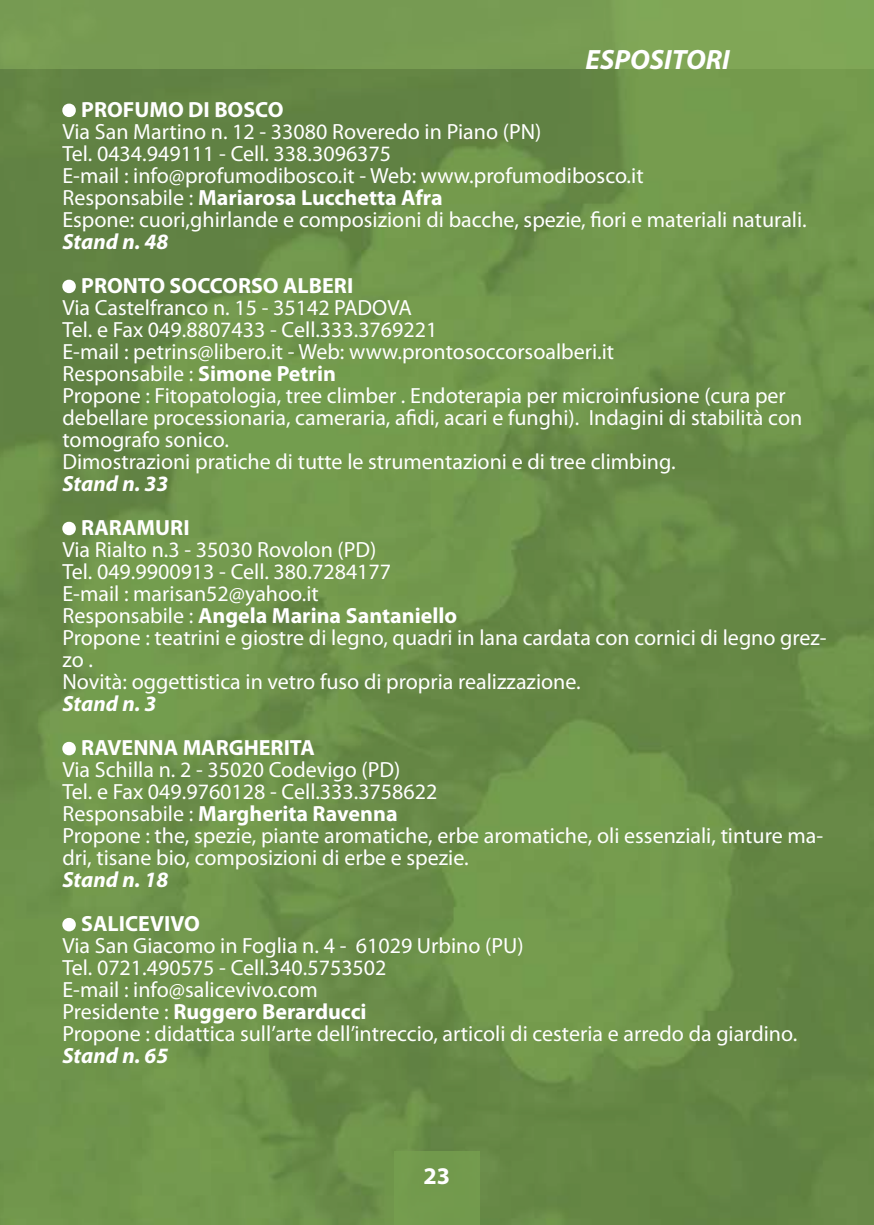
<style>
.page{position:relative;width:874px;height:1225px;background:#fff}
.page>*{position:absolute;margin:0;border:0;box-sizing:border-box;transform-origin:0 0}
.t1{font:italic 700 28px "Myriad";color:#fff}
.t2{font:700 24px "Myriad Pro";color:#fff}
.t3{font:22px/22px "Myriad Pro";color:#fff}
.t4{font:italic 700 22px "Myriad Pro";color:#fff}
.s1{font-family:"Times New Roman";font-weight:700;font-style:italic}
.s2{font-weight:700}
</style>
<div class="page">
<img style="left:0;top:69px;width:873px;height:1156px">
<div style="left:0;top:0;width:873px;height:69px;background:#779b52"></div>
<div style="left:394px;top:1151px;width:85px;height:74px;background:#769f4f"></div>
<svg style="left:59px;top:100px;width:20px;height:20px"></svg>
<svg style="left:59px;top:276px;width:20px;height:20px"></svg>
<svg style="left:59px;top:518px;width:20px;height:20px"></svg>
<svg style="left:59px;top:738px;width:20px;height:20px"></svg>
<svg style="left:59px;top:914px;width:20px;height:20px"></svg>
<p class="t1" style="left:585px;top:45px;width:146px">ESPOSITORI</p>
<p class="t3" style="left:62px;top:98px;width:745px"><span class="s1">●</span> <span class="s2">PROFUMO DI BOSCO<br></span>Via San Martino n. 12 - 33080 Roveredo in Piano (PN)<br>Tel. 0434.949111 - Cell. 338.3096375<br>E-mail : info@profumodibosco.it - Web: www.profumodibosco.it<br>Responsabile : <span class="s2">Mariarosa Lucchetta Afra<br></span>Espone: cuori,ghirlande e composizioni di bacche, spezie, fiori e materiali naturali.</p>
<p class="t4" style="left:62px;top:227px;width:107px">Stand n. 48</p>
<p class="t3" style="left:62px;top:274px;width:741px"><span class="s1">●</span> <span class="s2">PRONTO SOCCORSO ALBERI<br></span>Via Castelfranco n. 15 - 35142 PADOVA<br>Tel. e Fax 049.8807433 - Cell.333.3769221<br>E-mail : petrins@libero.it - Web: www.prontosoccorsoalberi.it<br>Responsabile : <span class="s2">Simone Petrin<br></span>Propone : Fitopatologia, tree climber . Endoterapia per microinfusione (cura per debellare processionaria, cameraria, afidi, acari e funghi). Indagini di stabilità con tomografo sonico.<br>Dimostrazioni pratiche di tutte le strumentazioni e di tree climbing.</p>
<p class="t4" style="left:62px;top:469px;width:107px">Stand n. 33</p>
<p class="t3" style="left:62px;top:516px;width:765px"><span class="s1">●</span> <span class="s2">RARAMURI<br></span>Via Rialto n.3 - 35030 Rovolon (PD)<br>Tel. 049.9900913 - Cell. 380.7284177<br>E-mail : marisan52@yahoo.it<br>Responsabile : <span class="s2">Angela Marina Santaniello<br></span>Propone : teatrini e giostre di legno, quadri in lana cardata con cornici di legno grez&shy;zo .<br>Novità: oggettistica in vetro fuso di propria realizzazione.</p>
<p class="t4" style="left:62px;top:689px;width:95px">Stand n. 3</p>
<p class="t3" style="left:62px;top:736px;width:761px"><span class="s1">●</span> <span class="s2">RAVENNA MARGHERITA<br></span>Via Schilla n. 2 - 35020 Codevigo (PD)<br>Tel. e Fax 049.9760128 - Cell.333.3758622<br>Responsabile : <span class="s2">Margherita Ravenna<br></span>Propone : the, spezie, piante aromatiche, erbe aromatiche, oli essenziali, tinture ma&shy;dri, tisane bio, composizioni di erbe e spezie.</p>
<p class="t4" style="left:62px;top:865px;width:107px">Stand n. 18</p>
<p class="t3" style="left:62px;top:912px;width:736px"><span class="s1">●</span> <span class="s2">SALICEVIVO<br></span>Via San Giacomo in Foglia n. 4 - 61029 Urbino (PU)<br>Tel. 0721.490575 - Cell.340.5753502<br>E-mail : info@salicevivo.com<br>Presidente : <span class="s2">Ruggero Berarducci<br></span>Propone : didattica sull’arte dell’intreccio, articoli di cesteria e arredo da giardino.</p>
<p class="t4" style="left:62px;top:1041px;width:107px">Stand n. 65</p>
<p class="t2" style="left:423px;top:1160px;width:28px">23</p>
</div>
